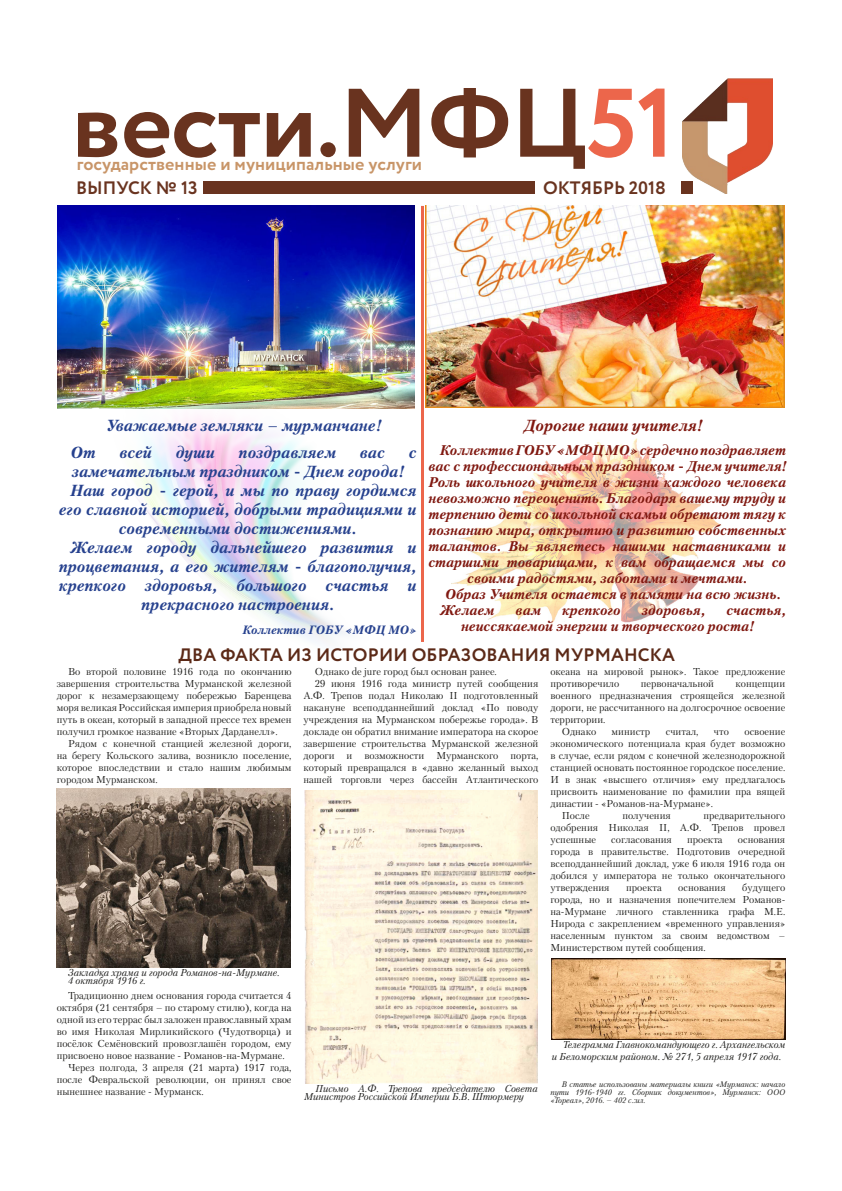
<style>
.page{position:relative;width:842px;height:1191px;background:#fff}
.page>*{position:absolute;margin:0;border:0;box-sizing:border-box;transform-origin:0 0}
.t1{font:700 97px "Circe";letter-spacing:-.01em;color:#69331f}
.t2{font:700 18px "Circe";letter-spacing:.01em;color:#5b2917}
.t3{font:700 18px "Circe";letter-spacing:.005em;color:#c89568}
.t4{font:700 18px "Circe";color:#69331f}
._24_италик_центр{font:italic 700 16px "Petersburg C";color:#26418e}
._24_италик_центр-2{font:italic 700 16px "Petersburg C";color:#801810}
._24_италик_центр-3{font:italic 700 14px/16px "Petersburg C";color:#801810}
._24_италик_центр-4{font:italic 700 12px "Petersburg C";color:#26418e}
.мфц-осн{font:10px/12px "Petersburg C";color:#1d1d1b;text-align:justify}
.мфц-осн-кур{font:italic 10px/12px "Petersburg C";color:#1d1d1b}
.мфц-осн-2{font:italic 10px/8px "Petersburg C";color:#1d1d1b}
.мфц-осн-3{font:italic 8px/8px "Petersburg C";color:#1d1d1b;text-align:justify}
.s1{color:#ec664b}
</style>
<div class="page">
<img style="left:452px;top:438px;width:269px;height:186px">
<img style="left:101px;top:408px;width:295px;height:233px">
<img style="left:57px;top:206px;width:358px;height:202px">
<img style="left:426px;top:206px;width:358px;height:201px">
<img style="left:552px;top:958px;width:233px;height:81px">
<img style="left:304px;top:790px;width:234px;height:294px">
<img style="left:57px;top:789px;width:233px;height:178px">
<img style="left:682px;top:79px;width:91px;height:115px">
<div style="left:203px;top:181px;width:332px;height:13px;background:#69331f"></div>
<div style="left:681px;top:181px;width:12px;height:13px;background:#69331f"></div>
<hr style="left:421px;top:206px;width:3px;height:436px;background:#ec664b">
<p class="t1" style="left:72px;top:58px;width:605px">вести.МФЦ<span class="s1">51</span></p>
<p class="t4" style="left:76px;top:176px;width:123px">ВЫПУСК № 13</p>
<p class="t3" style="left:77px;top:152px;width:347px">государственные и муниципальные услуги</p>
<p class="t4" style="left:543px;top:176px;width:124px">ОКТЯБРЬ 2018</p>
<p class="_24_италик_центр" style="left:106px;top:415px;width:276px">Уважаемые земляки – мурманчане!</p>
<p class="_24_италик_центр" style="left:70px;top:442px;width:27px">От</p>
<p class="_24_италик_центр" style="left:119px;top:442px;width:34px">всей</p>
<p class="_24_италик_центр" style="left:176px;top:442px;width:41px">души</p>
<p class="_24_италик_центр" style="left:239px;top:442px;width:99px">поздравляем</p>
<p class="_24_италик_центр" style="left:360px;top:442px;width:27px">вас</p>
<p class="_24_италик_центр" style="left:409px;top:442px;width:9px">с</p>
<p class="_24_италик_центр" style="left:72px;top:461px;width:333px">замечательным праздником - Днем города!</p>
<p class="_24_италик_центр" style="left:70px;top:480px;width:348px">Наш город - герой, и мы по праву гордимся</p>
<p class="_24_италик_центр" style="left:59px;top:499px;width:359px">его славной историей, добрыми традициями и</p>
<p class="_24_италик_центр" style="left:119px;top:518px;width:239px">современными достижениями.</p>
<p class="_24_италик_центр" style="left:70px;top:537px;width:348px">Желаем городу дальнейшего развития и</p>
<p class="_24_италик_центр" style="left:59px;top:556px;width:359px">процветания, а его жителям - благополучия,</p>
<p class="_24_италик_центр" style="left:59px;top:575px;width:359px">крепкого здоровья, большого счастья и</p>
<p class="_24_италик_центр" style="left:141px;top:594px;width:194px">прекрасного настроения.</p>
<p class="_24_италик_центр-4" style="left:242px;top:622px;width:176px">Коллектив ГОБУ «МФЦ МО»</p>
<p class="_24_италик_центр-2" style="left:524px;top:415px;width:179px">Дорогие наши учителя!</p>
<p class="_24_италик_центр-3" style="left:440px;top:441px;width:348px">Коллектив ГОБУ «МФЦ МО» сердечно поздравляет</p>
<p class="_24_италик_центр-3" style="left:428px;top:457px;width:359px">вас с профессиональным праздником - Днем учителя!</p>
<p class="_24_италик_центр-3" style="left:428px;top:473px;width:359px">Роль школьного учителя в жизни каждого человека</p>
<p class="_24_италик_центр-3" style="left:428px;top:489px;width:359px">невозможно переоценить. Благодаря вашему труду и</p>
<p class="_24_италик_центр-3" style="left:428px;top:505px;width:359px">терпению дети со школьной скамьи обретают тягу к</p>
<p class="_24_италик_центр-3" style="left:428px;top:521px;width:359px">познанию мира, открытию и развитию собственных</p>
<p class="_24_италик_центр-3" style="left:428px;top:537px;width:359px">талантов. Вы являетесь нашими наставниками и</p>
<p class="_24_италик_центр-3" style="left:428px;top:553px;width:359px">старшими товарищами, к вам обращаемся мы со</p>
<p class="_24_италик_центр-3" style="left:467px;top:569px;width:282px">своими радостями, заботами и мечтами.</p>
<p class="_24_италик_центр-3" style="left:445px;top:585px;width:337px">Образ Учителя остается в памяти на всю жизнь.</p>
<p class="_24_италик_центр-3" style="left:440px;top:601px;width:56px">Желаем</p>
<p class="_24_италик_центр-3" style="left:516px;top:601px;width:27px">вам</p>
<p class="_24_италик_центр-3" style="left:562px;top:601px;width:60px">крепкого</p>
<p class="_24_италик_центр-3" style="left:642px;top:601px;width:65px">здоровья,</p>
<p class="_24_италик_центр-3" style="left:461px;top:601px;width:326px;text-indent:265px">счастья, неиссякаемой энергии и творческого роста!</p>
<p class="t2" style="left:178px;top:643px;width:498px">ДВА ФАКТА ИЗ ИСТОРИИ ОБРАЗОВАНИЯ МУРМАНСКА</p>
<p class="мфц-осн" style="left:57px;top:665px;width:236px;text-indent:11px">Во второй половине 1916 года по окончанию завершения строительства Мурманской железной дорог к незамерзающему побережью Баренцева моря великая Российская империя приобрела новый путь в океан, который в западной прессе тех времен получил громкое название «Вторых Дарданелл».</p>
<p class="мфц-осн" style="left:57px;top:737px;width:236px;text-indent:11px">Рядом с конечной станцией железной дороги, на берегу Кольского залива, возникло поселение, которое впоследствии и стало нашим любимым городом Мурманском.</p>
<p class="мфц-осн" style="left:315px;top:665px;width:183px">Однако de jure город был основан ранее.</p>
<p class="мфц-осн" style="left:304px;top:677px;width:236px;text-indent:11px">29 июня 1916 года министр путей сообщения А.Ф. Трепов подал Николаю II подготовленный накануне всеподданнейший доклад «По поводу учреждения на Мурманском побережье города». В докладе он обратил внимание императора на скорое завершение строительства Мурманской железной дороги и возможности Мурманского порта, который превращался в «давно желанный выход нашей торговли через бассейн Атлантического</p>
<p class="мфц-осн-кур" style="left:68px;top:966px;width:213px">Закладка храма и города Романов-на-Мурмане.</p>
<p class="мфц-осн-кур" style="left:68px;top:974px;width:79px">4 октября 1916 г.</p>
<p class="мфц-осн" style="left:57px;top:989px;width:236px;text-indent:11px">Традиционно днем основания города считается 4 октября (21 сентября – по старому стилю), когда на одной из его террас был заложен православный храм во имя Николая Мирликийского (Чудотворца) и посёлок Семёновский провозглашён городом, ему присвоено новое название - Романов-на-Мурмане.</p>
<p class="мфц-осн" style="left:57px;top:1061px;width:236px;text-indent:11px">Через полгода, 3 апреля (21 марта) 1917 года, после Февральской революции, он принял свое нынешнее название - Мурманск.</p>
<p class="мфц-осн-2" style="left:304px;top:1084px;width:235px;text-indent:11px">Письмо А.Ф. Трепова председателю Совета<br>Министров Российской Империи Б.В. Штюрмеру</p>
<p class="мфц-осн" style="left:550px;top:665px;width:236px">океана на мировой рынок». Такое предложение противоречило</p>
<p class="мфц-осн" style="left:641px;top:677px;width:75px">первоначальной</p>
<p class="мфц-осн" style="left:550px;top:677px;width:236px;text-indent:185px">концепции военного предназначения строящейся железной дороги, не рассчитанного на долгосрочное освоение территории.</p>
<p class="мфц-осн" style="left:562px;top:725px;width:36px">Однако</p>
<p class="мфц-осн" style="left:612px;top:725px;width:40px">министр</p>
<p class="мфц-осн" style="left:666px;top:725px;width:34px">считал,</p>
<p class="мфц-осн" style="left:714px;top:725px;width:17px">что</p>
<p class="мфц-осн" style="left:550px;top:725px;width:236px;text-indent:194px">освоение экономического потенциала края будет возможно в случае, если рядом с конечной железнодорожной станцией основать постоянное городское поселение.<br>И в знак «высшего отличия» ему предлагалось присвоить наименование по фамилии пра вящей династии - «Романов-на-Мурмане».</p>
<p class="мфц-осн" style="left:562px;top:809px;width:29px">После</p>
<p class="мфц-осн" style="left:622px;top:809px;width:50px">получения</p>
<p class="мфц-осн" style="left:550px;top:809px;width:236px;text-indent:153px">предварительного одобрения Николая II, А.Ф. Трепов провел успешные</p>
<p class="мфц-осн" style="left:611px;top:833px;width:62px">согласования</p>
<p class="мфц-осн" style="left:687px;top:833px;width:37px">проекта</p>
<p class="мфц-осн" style="left:550px;top:833px;width:236px;text-indent:187px">основания города в правительстве. Подготовив очередной всеподданнейший доклад, уже 6 июля 1916 года он добился у императора не только окончательного утверждения</p>
<p class="мфц-осн" style="left:550px;top:881px;width:236px;text-indent:192px">будущего города, но и назначения попечителем Романов&shy;на-Мурмане личного ставленника графа М.Е.<br>Нирода с закреплением «временного управления» населенным пунктом за своим ведомством – Министерством путей сообщения.</p>
<p class="мфц-осн" style="left:626px;top:881px;width:37px">проекта</p>
<p class="мфц-осн" style="left:678px;top:881px;width:49px">основания</p>
<p class="мфц-осн-кур" style="left:552px;top:1038px;width:235px;text-indent:11px">Телеграмма Главнокомандующего г. Архангельском и Беломорским районом. № 271, 5 апреля 1917 года.</p>
<p class="мфц-осн-3" style="left:550px;top:1079px;width:236px;text-indent:11px">В статье использованы материалы книги «Мурманск: начало пути 1916-1940 гг. Сборник документов», Мурманск: ООО «Тореал», 2016. – 402 с.:ил.</p>
</div>
